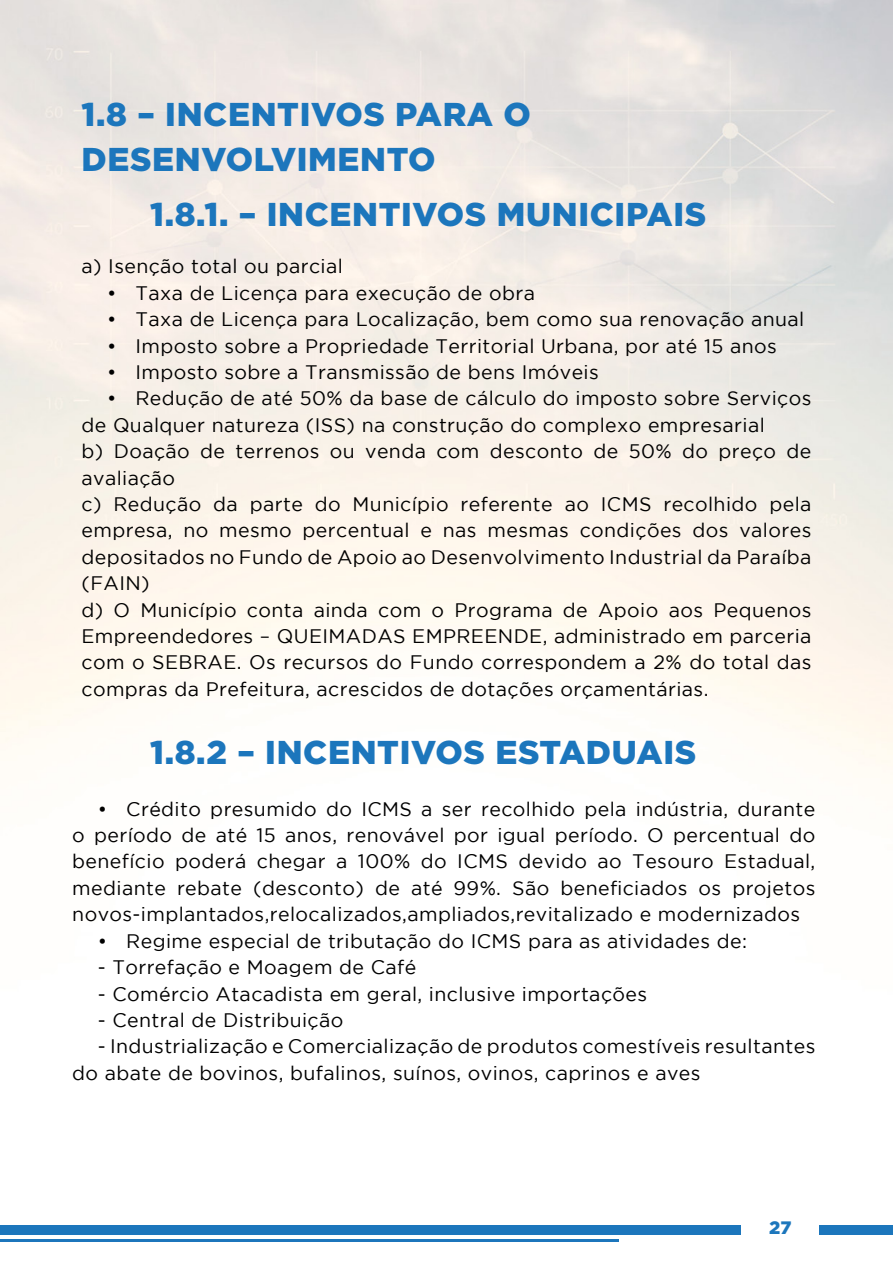
<style>
.page{position:relative;width:893px;height:1263px;background:#fff}
.page>*{position:absolute;margin:0;border:0;box-sizing:border-box;transform-origin:0 0}
.t1{font:900 33px/44.4px "Gotham";letter-spacing:.02em;color:#1c76bc}
.t2{font:19.5px/26.4px "Gotham";letter-spacing:.02em;color:#000}
.t3{font:900 18px "Gotham";color:#1c76bc}
</style>
<div class="page">
<div style="left:0;top:1225px;width:741px;height:10px;background:#1c76bc"></div>
<div style="left:819px;top:1225px;width:74px;height:10px;background:#1c76bc"></div>
<hr style="left:0;top:1239px;width:619px;height:3px;background:#1c76bc">
<h1 class="t1" style="left:81px;top:92px;width:451px">1.8 – INCENTIVOS PARA O<br>DESENVOLVIMENTO</h1>
<h1 class="t1" style="left:150px;top:192px;width:558px">1.8.1. – INCENTIVOS MUNICIPAIS</h1>
<p class="t2" style="left:81px;top:253px;width:263px">a) Isenção total ou parcial</p>
<p class="t2" style="left:107px;top:279px;width:429px">• Taxa de Licença para execução de obra</p>
<p class="t2" style="left:107px;top:306px;width:699px">• Taxa de Licença para Localização, bem como sua renovação anual</p>
<p class="t2" style="left:107px;top:332px;width:671px">• Imposto sobre a Propriedade Territorial Urbana, por até 15 anos</p>
<p class="t2" style="left:107px;top:358px;width:493px">• Imposto sobre a Transmissão de bens Imóveis</p>
<p class="t2" style="left:81px;top:385px;width:731px;text-indent:26px">• Redução de até 50% da base de cálculo do imposto sobre Serviços de Qualquer natureza (ISS) na construção do complexo empresarial<br>b) Doação de terrenos ou venda com desconto de 50% do preço de avaliação<br>c) Redução da parte do Município referente ao ICMS recolhido pela empresa, no mesmo percentual e nas mesmas condições dos valores depositados no Fundo de Apoio ao Desenvolvimento Industrial da Paraíba (FAIN)<br>d) O Município conta ainda com o Programa de Apoio aos Pequenos Empreendedores – QUEIMADAS EMPREENDE, administrado em parceria com o SEBRAE. Os recursos do Fundo correspondem a 2% do total das compras da Prefeitura, acrescidos de dotações orçamentárias.</p>
<h1 class="t1" style="left:150px;top:730px;width:548px">1.8.2 – INCENTIVOS ESTADUAIS</h1>
<p class="t2" style="left:72px;top:795px;width:745px;text-align:justify;text-indent:26px">• Crédito presumido do ICMS a ser recolhido pela indústria, durante o período de até 15 anos, renovável por igual período. O percentual do benefício poderá chegar a 100% do ICMS devido ao Tesouro Estadual, mediante rebate (desconto) de até 99%. São beneficiados os projetos novos-implantados,relocalizados,ampliados,revitalizado e modernizados</p>
<p class="t2" style="left:98px;top:927px;width:651px">• Regime especial de tributação do ICMS para as atividades de:</p>
<p class="t2" style="left:98px;top:954px;width:320px">- Torrefação e Moagem de Café</p>
<p class="t2" style="left:98px;top:980px;width:551px">- Comércio Atacadista em geral, inclusive importações</p>
<p class="t2" style="left:98px;top:1006px;width:247px">- Central de Distribuição</p>
<p class="t2" style="left:72px;top:1033px;width:745px;text-indent:26px">- Industrialização e Comercialização de produtos comestíveis resultantes do abate de bovinos, bufalinos, suínos, ovinos, caprinos e aves</p>
<p class="t3" style="left:769px;top:1215px;width:24px">27</p>
</div>
